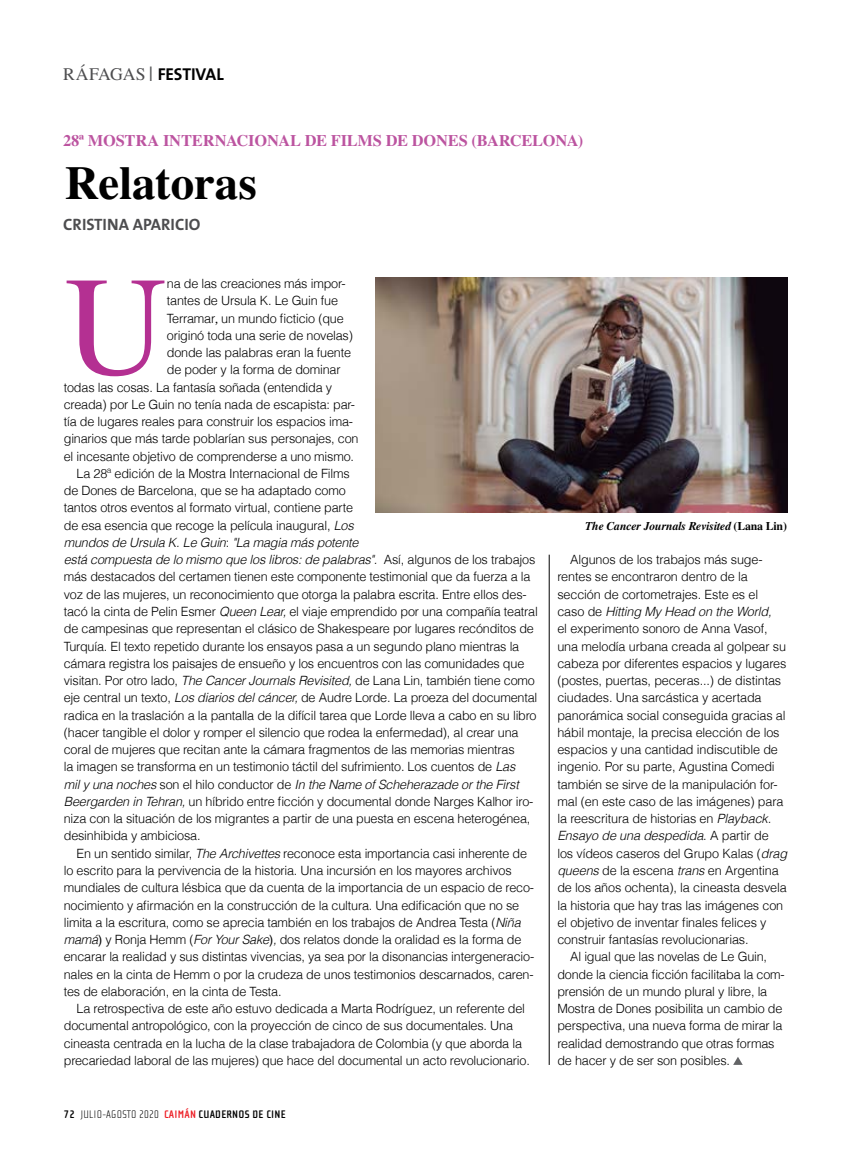
<style>
.page{position:relative;width:851px;height:1149px;background:#fff}
.page>*{position:absolute;margin:0;border:0;box-sizing:border-box;transform-origin:0 0}
.t1{font:141.45px "Nimbus Rom No 9 L";color:#b43092}
.t2{font:500 48px "Nimbus Rom No 9 L";letter-spacing:-.01em;color:#000}
.t3{font:700 17.25px "The Sans";letter-spacing:-.01em;color:#000}
.t4{font:500 16.5px "Nimbus Rom No 9 L";letter-spacing:-.015em;color:#bc54a0}
.t5{font:700 16.5px "The Sans";color:#4d4d4f}
.Cuaderno_Actualidad{font:300 12.75px/17.2px "Helvetica";letter-spacing:-.015em;color:#000}
.Cuaderno_Actualidad-2{font:12px "Nimbus Rom No 9 L Med Ita";letter-spacing:-.015em;color:#000}
.t6{font:700 11.25px "Cholla Sans";letter-spacing:.02em;color:#000}
.s1{font-family:"Nimbus Rom No 9 L";font-weight:400;font-size:17.7px;color:#4d4d4f}
.s2{font-family:"Mercury Text G1";font-weight:400}
.s3{font-style:italic}
.s4{font-weight:400}
.s5{font-weight:100}
.s6{color:#ed1d24}
.s7{font-family:"Nimbus Rom No 9 L";font-weight:500}
</style>
<div class="page">
<svg style="left:733px;top:1057px;width:9px;height:7px"></svg>
<hr style="left:549px;top:554px;width:1px;height:510px;background:#000">
<img style="left:376px;top:277px;width:411px;height:235px">
<p class="t3" style="left:63px;top:60px;width:162px"><span class="s1">RÁFAGAS</span> FESTIVAL</p>
<p class="t4" style="left:63px;top:129px;width:521px">28ª MOSTRA INTERNACIONAL DE FILMS DE DONES (BARCELONA)</p>
<p class="t2" style="left:65px;top:148px;width:194px">Relatoras</p>
<p class="t5" style="left:63px;top:210px;width:139px">CRISTINA APARICIO</p>
<p class="Cuaderno_Actualidad" style="left:167px;top:274px;width:180px">na de las creaciones más impor-</p>
<p class="Cuaderno_Actualidad" style="left:167px;top:291px;width:173px">tantes de Ursula K. Le Guin fue</p>
<p class="Cuaderno_Actualidad" style="left:167px;top:309px;width:178px">Terramar<span class="s2">,</span> un mundo ficticio (que</p>
<p class="Cuaderno_Actualidad" style="left:167px;top:326px;width:187px">originó toda una serie de novelas)</p>
<p class="Cuaderno_Actualidad" style="left:167px;top:343px;width:186px">donde las palabras eran la fuente</p>
<p class="Cuaderno_Actualidad" style="left:167px;top:360px;width:175px">de poder y la forma de dominar</p>
<p class="Cuaderno_Actualidad" style="left:64px;top:378px;width:270px">todas las cosas. La fantasía soñada (entendida y</p>
<p class="Cuaderno_Actualidad" style="left:64px;top:395px;width:293px">creada) por Le Guin no tenía nada de escapista: par-</p>
<p class="Cuaderno_Actualidad" style="left:64px;top:412px;width:291px">tía de lugares reales para construir los espacios ima-</p>
<p class="Cuaderno_Actualidad" style="left:64px;top:429px;width:296px">ginarios que más tarde poblarían sus personajes, con</p>
<p class="Cuaderno_Actualidad" style="left:64px;top:447px;width:292px">el incesante objetivo de comprenderse a uno mismo.</p>
<p class="Cuaderno_Actualidad" style="left:64px;top:464px;width:475px;text-indent:13px">La 28ª edición de la Mostra Internacional de Films<br>de Dones de Barcelona, que se ha adaptado como<br>tantos otros eventos al formato virtual, contiene parte<br>de esa esencia que recoge la película inaugural, <span class="s3">Los<br>mundos de Ursula K. Le Guin</span>: <span class="s3">"La magia más potente<br>está compuesta de lo mismo que los libros: de palabras".</span> Así, algunos de los trabajos más destacados del certamen tienen este componente testimonial que da fuerza a la voz de las mujeres, un reconocimiento que otorga la palabra escrita. Entre ellos des&shy;tacó la cinta de Pelin Esmer <span class="s3">Queen Lear,</span> el viaje emprendido por una compañía teatral de campesinas que representan el clásico de Shakespeare por lugares recónditos de Turquía. El texto repetido durante los ensayos pasa a un segundo plano mientras la cámara registra los paisajes de ensueño y los encuentros con las comunidades que visitan. Por otro lado, <span class="s3">The Cancer Journals Revisited,</span> de Lana Lin, también tiene como eje central un texto, <span class="s3">Los diarios del cáncer,</span> de Audre Lorde. La proeza del documental radica en la traslación a la pantalla de la difícil tarea que Lorde lleva a cabo en su libro (hacer tangible el dolor y romper el silencio que rodea la enfermedad), al crear una coral de mujeres que recitan ante la cámara fragmentos de las memorias mientras<br>la imagen se transforma en un testimonio táctil del sufrimiento. Los cuentos de <span class="s3">Las<br>mil y una noches</span> son el hilo conductor de <span class="s3">In the Name of Scheherazade or the First Beergarden in Tehran,</span> un híbrido entre ficción y documental donde Narges Kalhor iro&shy;niza con la situación de los migrantes a partir de una puesta en escena heterogénea, desinhibida y ambiciosa.</p>
<p class="Cuaderno_Actualidad" style="left:64px;top:843px;width:472px;text-indent:13px">En un sentido similar, <span class="s3">The Archivettes</span> reconoce esta importancia casi inherente de lo escrito para la pervivencia de la historia. Una incursión en los mayores archivos mundiales de cultura lésbica que da cuenta de la importancia de un espacio de reco&shy;nocimiento y afirmación en la construcción de la cultura. Una edificación que no se limita a la escritura, como se aprecia también en los trabajos de Andrea Testa (<span class="s3">Niña mamá</span><span class="s4">)</span> y Ronja Hemm (<span class="s3">For Your Sake</span><span class="s4">)</span><span class="s3">,</span> dos relatos donde la oralidad es la forma de encarar la realidad y sus distintas vivencias, ya sea por la disonancias intergeneracio&shy;nales en la cinta de Hemm o por la crudeza de unos testimonios descarnados, caren&shy;tes de elaboración, en la cinta de Testa.</p>
<p class="Cuaderno_Actualidad" style="left:64px;top:999px;width:467px;text-indent:13px">La retrospectiva de este año estuvo dedicada a Marta Rodríguez, un referente del documental antropológico, con la proyección de cinco de sus documentales. Una cineasta centrada en la lucha de la clase trabajadora de Colombia (y que aborda la precariedad laboral de las mujeres) que hace del documental un acto revolucionario.</p>
<p class="t1" style="left:65px;top:225px;width:104px">U</p>
<p class="t6" style="left:64px;top:1107px;width:223px">72 <span class="s5">JULIO-AGOSTO 2020</span> <span class="s6">CAIMÁN</span> CUADERNOS DE CINE</p>
<p class="Cuaderno_Actualidad-2" style="left:584px;top:518px;width:204px">The Cancer Journals Revisited <span class="s7">(Lana Lin)</span></p>
<p class="Cuaderno_Actualidad" style="left:557px;top:550px;width:231px;text-indent:13px">Algunos de los trabajos más suge&shy;rentes se encontraron dentro de la sección de cortometrajes. Este es el caso de <span class="s3">Hitting My Head on the World,<br></span>el experimento sonoro de Anna Vasof, una melodía urbana creada al golpear su cabeza por diferentes espacios y lugares (postes, puertas, peceras...) de distintas ciudades. Una sarcástica y acertada panorámica social conseguida gracias al hábil montaje, la precisa elección de los espacios y una cantidad indiscutible de ingenio. Por su parte, Agustina Comedi también se sirve de la manipulación for&shy;mal (en este caso de las imágenes) para la reescritura de historias en <span class="s3">Playback.<br>Ensayo de una despedida</span>. A partir de los vídeos caseros del Grupo Kalas (<span class="s3">drag queens</span> de la escena <span class="s3">trans</span> en Argentina de los años ochenta), la cineasta desvela la historia que hay tras las imágenes con el objetivo de inventar finales felices y construir fantasías revolucionarias.</p>
<p class="Cuaderno_Actualidad" style="left:557px;top:947px;width:229px;text-indent:13px">Al igual que las novelas de Le Guin, donde la ciencia ficción facilitaba la com&shy;prensión de un mundo plural y libre, la Mostra de Dones posibilita un cambio de perspectiva, una nueva forma de mirar la realidad demostrando que otras formas de hacer y de ser son posibles.</p>
</div>
